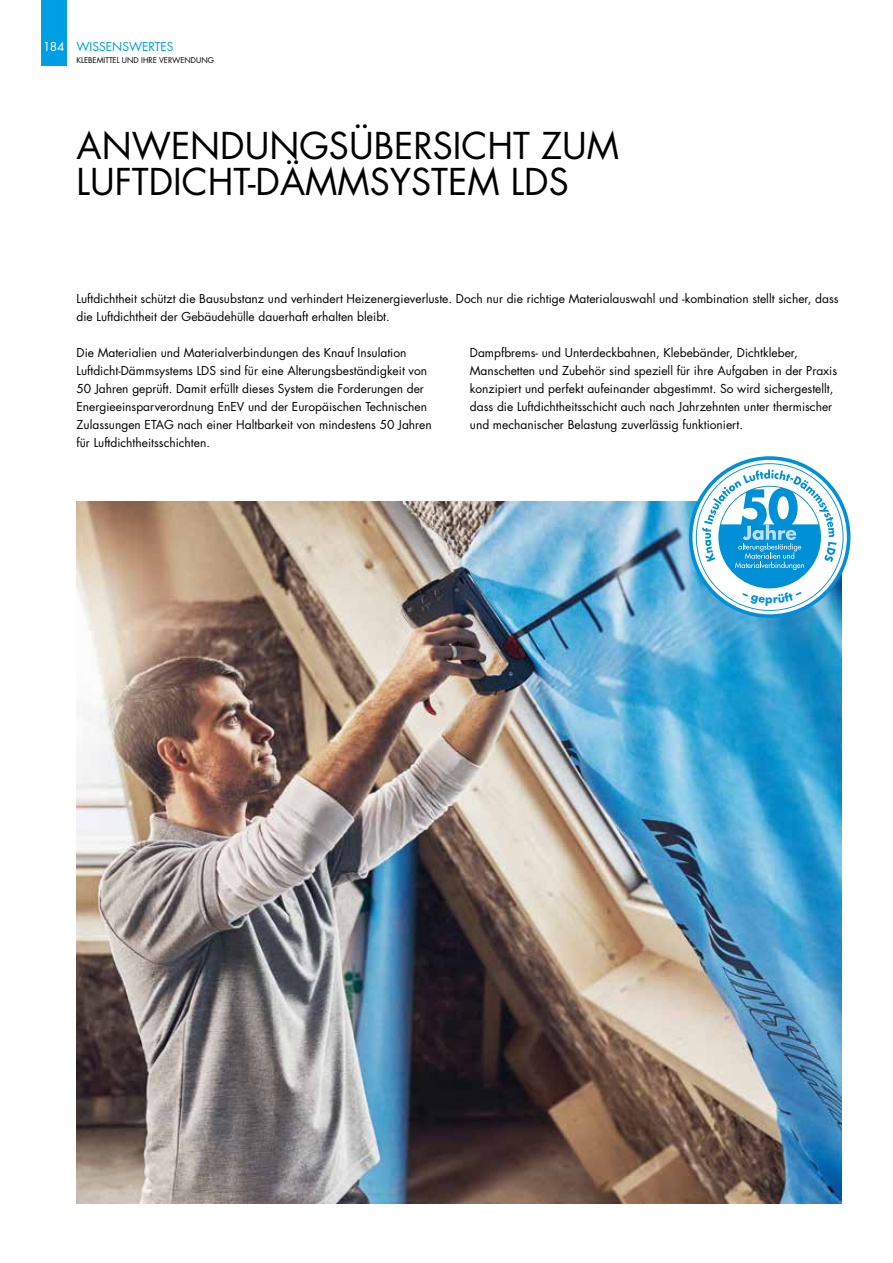
<style>
.page{position:relative;width:893px;height:1263px;background:#fff}
.page>*{position:absolute;margin:0;border:0;box-sizing:border-box;transform-origin:0 0}
.t1{font:36px/36px "Futura Std";color:#000}
.t2{font:12px/18px "Futura Std";color:#000}
.t3{font:12px "Futura Std";color:#009fe3}
.t4{font:7.65px "Futura Std";color:#000}
.s1{color:#fff}
</style>
<div class="page">
<img style="left:77px;top:501px;width:765px;height:702px">
<div style="left:41px;top:0;width:26px;height:65px;background:#009fe3"></div>
<svg style="left:689px;top:456px;width:161px;height:162px"></svg>
<p class="t3" style="left:43px;top:39px;width:132px"><span class="s1">184</span> WISSENSWERTES</p>
<p class="t4" style="left:77px;top:55px;width:139px">KLEBEMITTEL UND IHRE VERWENDUNG</p>
<h1 class="t1" style="left:77px;top:128px;width:544px">ANWENDUNGSÜBERSICHT ZUM<br>LUFTDICHT-DÄMMSYSTEM LDS</h1>
<p class="t2" style="left:77px;top:290px;width:764px">Luftdichtheit schützt die Bausubstanz und verhindert Heizenergieverluste. Doch nur die richtige Materialauswahl und -kombination stellt sicher, dass die Luftdichtheit der Gebäudehülle dauerhaft erhalten bleibt.</p>
<p class="t2" style="left:77px;top:344px;width:357px">Die Materialien und Materialverbindungen des Knauf Insulation Luftdicht-Dämmsystems LDS sind für eine Alterungsbeständigkeit von 50 Jahren geprüft. Damit erfüllt dieses System die Forderungen der Energieeinsparverordnung EnEV und der Europäischen Technischen Zulassungen ETAG nach einer Haltbarkeit von mindestens 50 Jahren für Luftdichtheitsschichten.</p>
<p class="t2" style="left:470px;top:344px;width:369px">Dampfbrems- und Unterdeckbahnen, Klebebänder, Dichtkleber, Manschetten und Zubehör sind speziell für ihre Aufgaben in der Praxis konzipiert und perfekt aufeinander abgestimmt. So wird sichergestellt, dass die Luftdichtheitsschicht auch nach Jahrzehnten unter thermischer und mechanischer Belastung zuverlässig funktioniert.</p>
</div>
